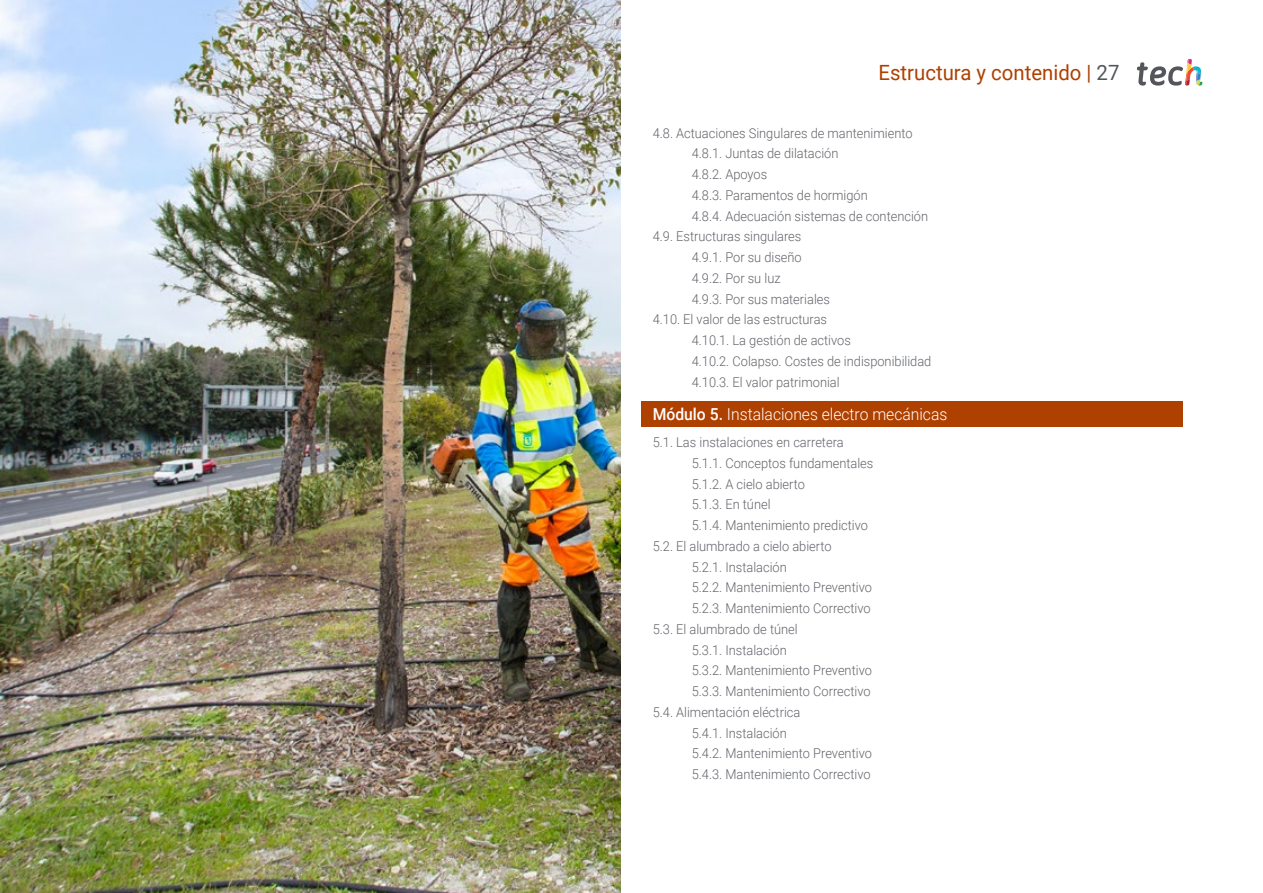
<style>
.page{position:relative;width:1263px;height:893px;background:#fff}
.page>*{position:absolute;margin:0;border:0;box-sizing:border-box;transform-origin:0 0}
.t1{font:21px "Roboto";color:#ae4000}
.t2{font:300 16.5px "Roboto";color:#fff;scale:.95 1}
.t3{font:300 13.5px "Roboto";color:#61646a;scale:.95 1}
.s1{color:#52555b}
.s2{font-weight:500}
</style>
<div class="page">
<svg style="left:1137px;top:59px;width:65px;height:27px"></svg>
<div style="left:642px;top:401px;width:541px;height:25px;background:#ae4000"></div>
<img style="left:0;top:0;width:621px;height:893px">
<h1 class="t1" style="left:878px;top:57px;width:242px">Estructura y contenido | <span class="s1">27</span></h1>
<p class="t3" style="left:653px;top:123px;width:275px">4.8. Actuaciones Singulares de mantenimiento</p>
<p class="t3" style="left:692px;top:144px;width:156px">4.8.1. Juntas de dilatación</p>
<p class="t3" style="left:692px;top:165px;width:81px">4.8.2. Apoyos</p>
<p class="t3" style="left:692px;top:186px;width:187px">4.8.3. Paramentos de hormigón</p>
<p class="t3" style="left:692px;top:206px;width:250px">4.8.4. Adecuación sistemas de contención</p>
<p class="t3" style="left:653px;top:227px;width:158px">4.9. Estructuras singulares</p>
<p class="t3" style="left:692px;top:248px;width:117px">4.9.1. Por su diseño</p>
<p class="t3" style="left:692px;top:269px;width:95px">4.9.2. Por su luz</p>
<p class="t3" style="left:692px;top:289px;width:147px">4.9.3. Por sus materiales</p>
<p class="t3" style="left:653px;top:310px;width:185px">4.10. El valor de las estructuras</p>
<p class="t3" style="left:692px;top:331px;width:169px">4.10.1. La gestión de activos</p>
<p class="t3" style="left:692px;top:352px;width:254px">4.10.2. Colapso. Costes de indisponibilidad</p>
<p class="t3" style="left:692px;top:372px;width:157px">4.10.3. El valor patrimonial</p>
<p class="t2" style="left:653px;top:402px;width:312px"><span class="s2">Módulo 5.</span> Instalaciones electro mecánicas</p>
<p class="t3" style="left:653px;top:433px;width:202px">5.1. Las instalaciones en carretera</p>
<p class="t3" style="left:692px;top:453px;width:193px">5.1.1. Conceptos fundamentales</p>
<p class="t3" style="left:692px;top:474px;width:121px">5.1.2. A cielo abierto</p>
<p class="t3" style="left:692px;top:495px;width:84px">5.1.3. En túnel</p>
<p class="t3" style="left:692px;top:516px;width:187px">5.1.4. Mantenimiento predictivo</p>
<p class="t3" style="left:653px;top:536px;width:190px">5.2. El alumbrado a cielo abierto</p>
<p class="t3" style="left:692px;top:557px;width:102px">5.2.1. Instalación</p>
<p class="t3" style="left:692px;top:578px;width:191px">5.2.2. Mantenimiento Preventivo</p>
<p class="t3" style="left:692px;top:599px;width:190px">5.2.3. Mantenimiento Correctivo</p>
<p class="t3" style="left:653px;top:619px;width:154px">5.3. El alumbrado de túnel</p>
<p class="t3" style="left:692px;top:640px;width:102px">5.3.1. Instalación</p>
<p class="t3" style="left:692px;top:661px;width:191px">5.3.2. Mantenimiento Preventivo</p>
<p class="t3" style="left:692px;top:682px;width:190px">5.3.3. Mantenimiento Correctivo</p>
<p class="t3" style="left:653px;top:702px;width:157px">5.4. Alimentación eléctrica</p>
<p class="t3" style="left:692px;top:723px;width:102px">5.4.1. Instalación</p>
<p class="t3" style="left:692px;top:744px;width:191px">5.4.2. Mantenimiento Preventivo</p>
<p class="t3" style="left:692px;top:765px;width:190px">5.4.3. Mantenimiento Correctivo</p>
</div>
